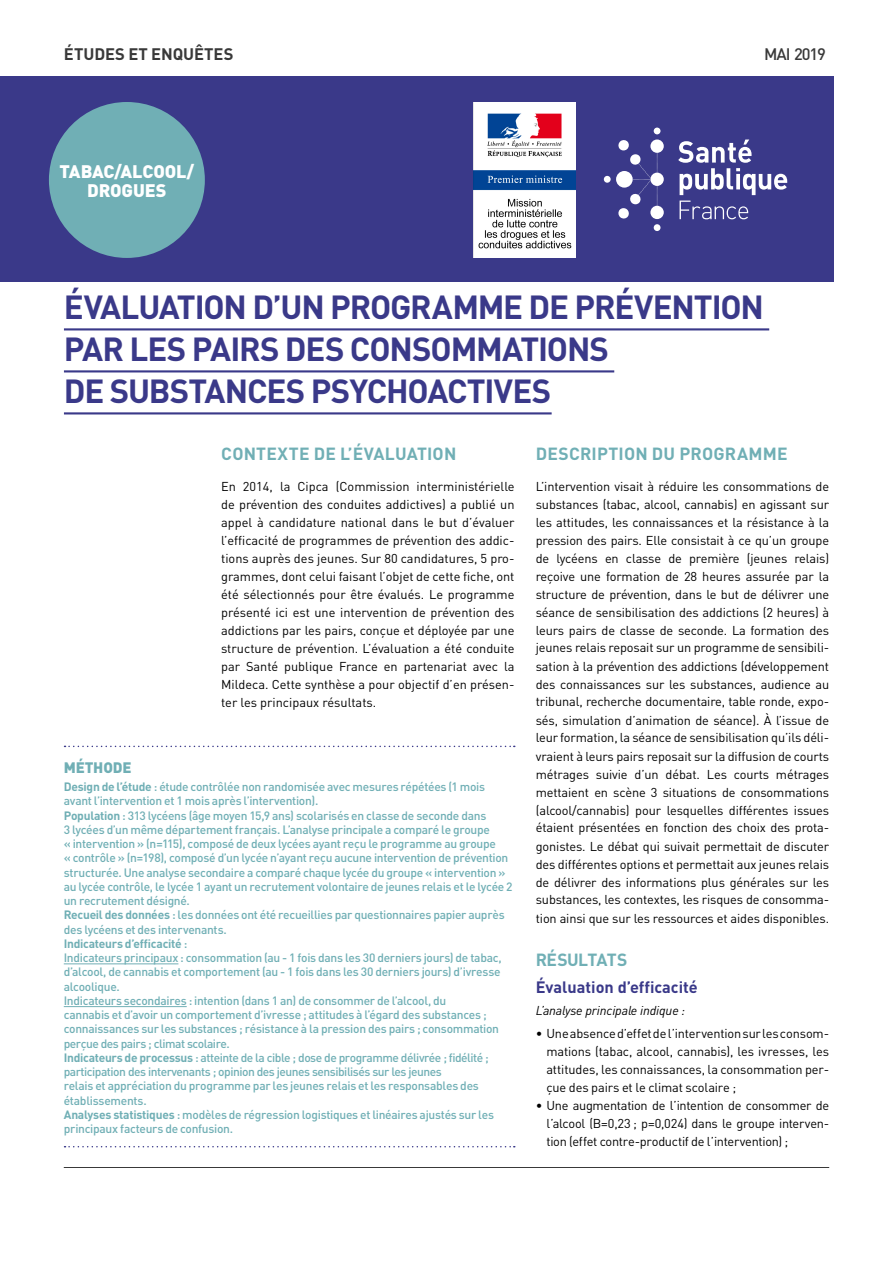
<style>
.page{position:relative;width:893px;height:1263px;background:#fff}
.page>*{position:absolute;margin:0;border:0;box-sizing:border-box;transform-origin:0 0}
.t1{font:700 33px/42px "DIN Pro";letter-spacing:-.035em;color:#3a3989}
.t2{font:900 18px/19.5px "DIN Pro";letter-spacing:-.01em;color:#fff;text-align:center}
.t3{font:700 17.4px "DIN Pro";letter-spacing:.01em;color:#70afb5}
.t4{font:700 17.4px "DIN Pro";letter-spacing:-.04em;color:#70afb5}
.t5{font:700 16.5px "DIN Pro";letter-spacing:-.005em;color:#393939}
.t6{font:500 16.5px "DIN Pro";letter-spacing:-.065em;color:#393939}
.t7{font:700 16.35px "DIN Pro";color:#3a3989}
.t8{font:900 15px "DIN Pro";letter-spacing:-.01em;color:#70afb5}
.t9{font:12.75px/18px "DIN Pro";letter-spacing:-.01em;color:#000;text-align:justify}
.t10{font:italic 12.75px "DIN Pro";letter-spacing:-.01em;color:#000}
.t11{font:500 12px/14.2px "DIN Pro";letter-spacing:-.025em;color:#70afb5}
.s1{font-weight:700}
</style>
<div class="page">
<div style="left:0;top:77px;width:833px;height:205px;background:#3a3989"></div>
<svg style="left:616px;top:171px;width:17px;height:17px"></svg>
<div style="left:650px;top:206px;width:14px;height:13px;background:#fff;border-radius:50%"></div>
<svg style="left:650px;top:139px;width:14px;height:14px"></svg>
<div style="left:650px;top:173px;width:14px;height:13px;background:#fff;border-radius:50%"></div>
<div style="left:604px;top:176px;width:7px;height:7px;background:#fff;border-radius:50%"></div>
<div style="left:654px;top:224px;width:6px;height:7px;background:#fff;border-radius:50%"></div>
<svg style="left:618px;top:128px;width:42px;height:91px"></svg>
<svg style="left:678px;top:140px;width:109px;height:55px"></svg>
<svg style="left:680px;top:201px;width:68px;height:18px"></svg>
<div style="left:49px;top:102px;width:156px;height:156px;background:#70afb5;border-radius:50%"></div>
<hr style="left:64px;top:1167px;width:765px;height:1px;background:#393939">
<hr style="left:64px;top:328px;width:705px;height:2px;background:#3a3989">
<hr style="left:64px;top:370px;width:550px;height:2px;background:#3a3989">
<hr style="left:64px;top:412px;width:488px;height:2px;background:#3a3989">
<svg style="left:65px;top:746px;width:450px;height:1px"></svg>
<svg style="left:65px;top:1146px;width:450px;height:1px"></svg>
<hr style="left:64px;top:1006px;width:123px;height:1px;background:#70afb5">
<hr style="left:64px;top:963px;width:114px;height:1px;background:#70afb5">
<img style="left:473px;top:102px;width:102px;height:155px">
<p class="t5" style="left:64px;top:42px;width:171px">ÉTUDES ET ENQUÊTES</p>
<p class="t6" style="left:764px;top:42px;width:63px">MAI 2019</p>
<h2 class="t2" style="left:60px;top:161px;width:136px">TABAC/ALCOOL/<br>DROGUES</h2>
<h1 class="t1" style="left:64px;top:285px;width:702px">ÉVALUATION D’UN PROGRAMME DE PRÉVENTION<br>PAR LES PAIRS DES CONSOMMATIONS<br>DE SUBSTANCES PSYCHOACTIVES</h1>
<h3 class="t3" style="left:221px;top:442px;width:237px">CONTEXTE DE L’ÉVALUATION</h3>
<p class="t9" style="left:221px;top:477px;width:295px">En 2014, la Cipca (Commission interministérielle de prévention des conduites addictives) a publié un appel à candidature national dans le but d’évaluer l’efficacité de programmes de prévention des addic‑ tions auprès des jeunes. Sur 80 candidatures, 5 pro‑ grammes, dont celui faisant l’objet de cette fiche, ont été sélectionnés pour être évalués. Le programme présenté ici est une intervention de prévention des addictions par les pairs, conçue et déployée par une structure de prévention. L’évaluation a été conduite par Santé publique France en partenariat avec la Mildeca. Cette synthèse a pour objectif d’en présen‑ ter les principaux résultats.</p>
<p class="t8" style="left:64px;top:757px;width:69px">MÉTHODE</p>
<p class="t11" style="left:64px;top:779px;width:450px"><span class="s1">Design de l’étude</span> : étude contrôlée non randomisée avec mesures répétées (1 mois avant l’intervention et 1 mois après l’intervention).<br><span class="s1">Population</span> : 313 lycéens (âge moyen 15,9 ans) scolarisés en classe de seconde dans<br>3 lycées d’un même département français. L’analyse principale a comparé le groupe<br>« intervention » (n=115), composé de deux lycées ayant reçu le programme au groupe<br>« contrôle » (n=198), composé d’un lycée n’ayant reçu aucune intervention de prévention structurée. Une analyse secondaire a comparé chaque lycée du groupe « intervention » au lycée contrôle, le lycée 1 ayant un recrutement volontaire de jeunes relais et le lycée 2 un recrutement désigné.<br><span class="s1">Recueil des données</span> : les données ont été recueillies par questionnaires papier auprès des lycéens et des intervenants.<br><span class="s1">Indicateurs d’efficacité</span> :<br>Indicateurs principaux : consommation (au ‑ 1 fois dans les 30 derniers jours) de tabac, d’alcool, de cannabis et comportement (au ‑ 1 fois dans les 30 derniers jours) d’ivresse alcoolique.<br>Indicateurs secondaires : intention (dans 1 an) de consommer de l’alcool, du<br>cannabis et d’avoir un comportement d’ivresse ; attitudes à l’égard des substances ; connaissances sur les substances ; résistance à la pression des pairs ; consommation perçue des pairs ; climat scolaire.<br><span class="s1">Indicateurs de processus</span> : atteinte de la cible ; dose de programme délivrée ; fidélité ; participation des intervenants ; opinion des jeunes sensibilisés sur les jeunes<br>relais et appréciation du programme par les jeunes relais et les responsables des établissements.<br><span class="s1">Analyses statistiques</span> : modèles de régression logistiques et linéaires ajustés sur les principaux facteurs de confusion.</p>
<h3 class="t3" style="left:536px;top:442px;width:253px">DESCRIPTION DU PROGRAMME</h3>
<p class="t9" style="left:536px;top:477px;width:295px">L’intervention visait à réduire les consommations de substances (tabac, alcool, cannabis) en agissant sur les attitudes, les connaissances et la résistance à la pression des pairs. Elle consistait à ce qu’un groupe de lycéens en classe de première (jeunes relais) reçoive une formation de 28 heures assurée par la structure de prévention, dans le but de délivrer une séance de sensibilisation des addictions (2 heures) à leurs pairs de classe de seconde. La formation des jeunes relais reposait sur un programme de sensibili‑</p>
<p class="t9" style="left:536px;top:657px;width:295px">sation à la prévention des addictions (développement des connaissances sur les substances, audience au tribunal, recherche documentaire, table ronde, expo‑</p>
<p class="t9" style="left:536px;top:711px;width:295px;line-height:17.4px">sés, simulation d’animation de séance). À l’issue de leur formation, la séance de sensibilisation qu’ils déli‑</p>
<p class="t9" style="left:536px;top:747px;width:295px">vraient à leurs pairs reposait sur la diffusion de courts métrages suivie d’un débat. Les courts métrages mettaient en scène 3 situations de consommations (alcool/cannabis) pour lesquelles différentes issues étaient présentées en fonction des choix des prota‑</p>
<p class="t9" style="left:536px;top:837px;width:295px">gonistes. Le débat qui suivait permettait de discuter des différentes options et permettait aux jeunes relais de délivrer des informations plus générales sur les substances, les contextes, les risques de consomma‑</p>
<p class="t9" style="left:536px;top:909px;width:295px">tion ainsi que sur les ressources et aides disponibles.</p>
<h3 class="t4" style="left:536px;top:947px;width:93px">RÉSULTATS</h3>
<p class="t7" style="left:536px;top:976px;width:164px">Évaluation d’efficacité</p>
<p class="t10" style="left:536px;top:1003px;width:151px">L’analyse principale indique :</p>
<p class="t9" style="left:546px;top:1023px;width:284px;text-indent:-11px">• Une absence d’effet de l’intervention sur les consom‑ mations (tabac, alcool, cannabis), les ivresses, les attitudes, les connaissances, la consommation per‑ çue des pairs et le climat scolaire ;</p>
<p class="t9" style="left:546px;top:1095px;width:284px;text-indent:-11px">• Une augmentation de l’intention de consommer de l’alcool (B=0,23 ; p=0,024) dans le groupe interven‑ tion (effet contre‑productif de l’intervention) ;</p>
</div>
